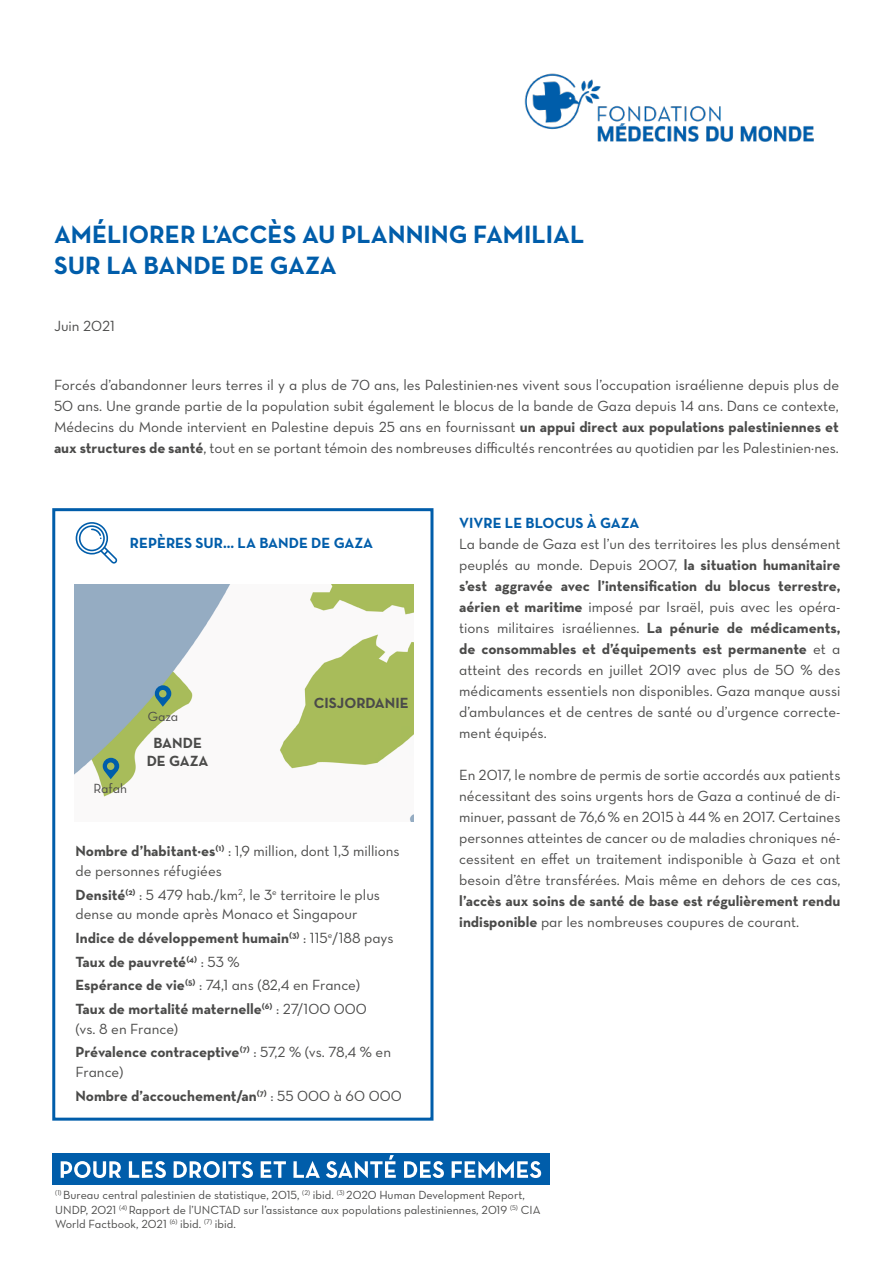
<style>
.page{position:relative;width:893px;height:1263px;background:#fff}
.page>*{position:absolute;margin:0;border:0;box-sizing:border-box;transform-origin:0 0}
.t1{font:700 25.5px/30.6px "Neutra Text";color:#005daa}
.t2{font:15px/21px "Neutra Text Book Alt";color:#4a4a49}
.t3{font:700 15px/23.7px "Neutra Text";color:#4a4a49}
.t4{font:700 15px "Neutra Text";color:#005daa}
.t5{font:13.5px "Neutra Text Book Alt";color:#4a4a49}
.t6{font:12px/14.4px "Neutra Text Book Alt";color:#4a4a49}
.s1{font-family:"Neutra Text";font-weight:700}
.s2{font-family:"Neutra Text Book Alt";font-weight:400}
</style>
<div class="page">
<img style="left:524px;top:73px;width:290px;height:69px">
<div style="left:52px;top:1153px;width:498px;height:31px;background:#005daa"></div>
<svg style="left:61px;top:1155px;width:480px;height:23px"></svg>
<div style="left:52px;top:508px;width:381px;height:613px;border:3px solid #005daa"></div>
<svg style="left:76px;top:522px;width:41px;height:42px"></svg>
<img style="left:75px;top:584px;width:339px;height:237px">
<svg style="left:155px;top:685px;width:16px;height:22px"></svg>
<svg style="left:103px;top:758px;width:16px;height:21px"></svg>
<h1 class="t1" style="left:54px;top:219px;width:532px">AMÉLIORER L’ACCÈS AU PLANNING FAMILIAL<br>SUR LA BANDE DE GAZA</h1>
<p class="t2" style="left:54px;top:315px;width:62px">Juin 2021</p>
<p class="t2" style="left:54px;top:374px;width:787px;text-align:justify">Forcés d’abandonner leurs terres il y a plus de 70 ans, les Palestinien·nes vivent sous l’occupation israélienne depuis plus de 50 ans. Une grande partie de la population subit également le blocus de la bande de Gaza depuis 14 ans. Dans ce contexte, Médecins du Monde intervient en Palestine depuis 25 ans en fournissant <span class="s1">un appui direct aux populations palestiniennes et aux structures de santé</span>, tout en se portant témoin des nombreuses difficultés rencontrées au quotidien par les Palestinien·nes.</p>
<p class="t4" style="left:130px;top:534px;width:245px">REPÈRES SUR... LA BANDE DE GAZA</p>
<p class="t5" style="left:94px;top:780px;width:35px">Rafah</p>
<p class="t5" style="left:148px;top:709px;width:32px">Gaza</p>
<p class="t3" style="left:147px;top:734px;width:63px;line-height:18px;text-align:center">BANDE<br>DE GAZA</p>
<p class="t3" style="left:314px;top:691px;width:96px">CISJORDANIE</p>
<p class="t2" style="left:76px;top:841px;width:326px;line-height:19.5px"><span class="s1">Nombre d’habitant·es</span><sup>(1)</sup> : 1,9 million, dont 1,3 millions de personnes réfugiées</p>
<p class="t2" style="left:76px;top:884px;width:306px;line-height:19.5px"><span class="s1">Densité</span><sup>(2)</sup> : 5 479 hab./km<sup>2</sup>, le 3<sup>e</sup> territoire le plus dense au monde après Monaco et Singapour</p>
<p class="t3" style="left:76px;top:925px;width:320px">Indice de développement humain<sup>(3)</sup> <span class="s2">: 115</span><sup>e</sup><span class="s2">/188 pays<br></span>Taux de pauvreté<sup>(4)</sup> <span class="s2">: 53 %</span></p>
<p class="t2" style="left:76px;top:974px;width:286px"><span class="s1">Espérance de vie</span><sup>(5)</sup> : 74,1 ans (82,4 en France)</p>
<p class="t3" style="left:76px;top:997px;width:293px">Taux de mortalité maternelle<sup>(6)</sup> <span class="s2">: 27/100 000</span></p>
<p class="t2" style="left:76px;top:1018px;width:104px">(vs. 8 en France)</p>
<p class="t3" style="left:76px;top:1040px;width:317px">Prévalence contraceptive<sup>(7)</sup> <span class="s2">: 57,2 % (vs. 78,4 % en</span></p>
<p class="t2" style="left:76px;top:1061px;width:49px">France)</p>
<p class="t3" style="left:76px;top:1083px;width:328px">Nombre d’accouchement/an<sup>(7)</sup> <span class="s2">: 55 000 à 60 000</span></p>
<p class="t4" style="left:459px;top:514px;width:182px">VIVRE LE BLOCUS À GAZA</p>
<p class="t2" style="left:459px;top:533px;width:383px">La bande de Gaza est l’un des territoires les plus densément peuplés au monde. Depuis 2007, <span class="s1">la situation humanitaire</span></p>
<p class="t3" style="left:459px;top:574px;width:383px">s’est aggravée avec l’intensification du blocus terrestre,</p>
<p class="t2" style="left:459px;top:596px;width:383px"><span class="s1">aérien et maritime</span> imposé par Israël, puis avec les opéra&shy;tions militaires israéliennes. <span class="s1">La pénurie de médicaments,</span></p>
<p class="t3" style="left:459px;top:637px;width:383px">de consommables et d’équipements est permanente <span class="s2">et a</span></p>
<p class="t2" style="left:459px;top:659px;width:383px;text-align:justify">atteint des records en juillet 2019 avec plus de 50 % des médicaments essentiels non disponibles. Gaza manque aussi d’ambulances et de centres de santé ou d’urgence correcte&shy;ment équipés.</p>
<p class="t2" style="left:459px;top:764px;width:383px;text-align:justify">En 2017, le nombre de permis de sortie accordés aux patients nécessitant des soins urgents hors de Gaza a continué de di&shy;minuer, passant de 76,6 % en 2015 à 44 % en 2017. Certaines personnes atteintes de cancer ou de maladies chroniques né&shy;cessitent en effet un traitement indisponible à Gaza et ont besoin d’être transférées. Mais même en dehors de ces cas,</p>
<p class="t3" style="left:459px;top:889px;width:383px">l’accès aux soins de santé de base est régulièrement rendu</p>
<p class="t2" style="left:459px;top:911px;width:342px"><span class="s1">indisponible</span> par les nombreuses coupures de courant.</p>
<p class="t6" style="left:55px;top:1187px;width:487px"><sup>(1)</sup> Bureau central palestinien de statistique, 2015, <sup>(2)</sup> ibid. <sup>(3)</sup> 2020 Human Development Report,<br>UNDP, 2021 <sup>(4)</sup> Rapport de l’UNCTAD sur l’assistance aux populations palestiniennes, 2019 <sup>(5)</sup> CIA<br>World Factbook, 2021 <sup>(6)</sup> ibid. <sup>(7)</sup> ibid.</p>
</div>
